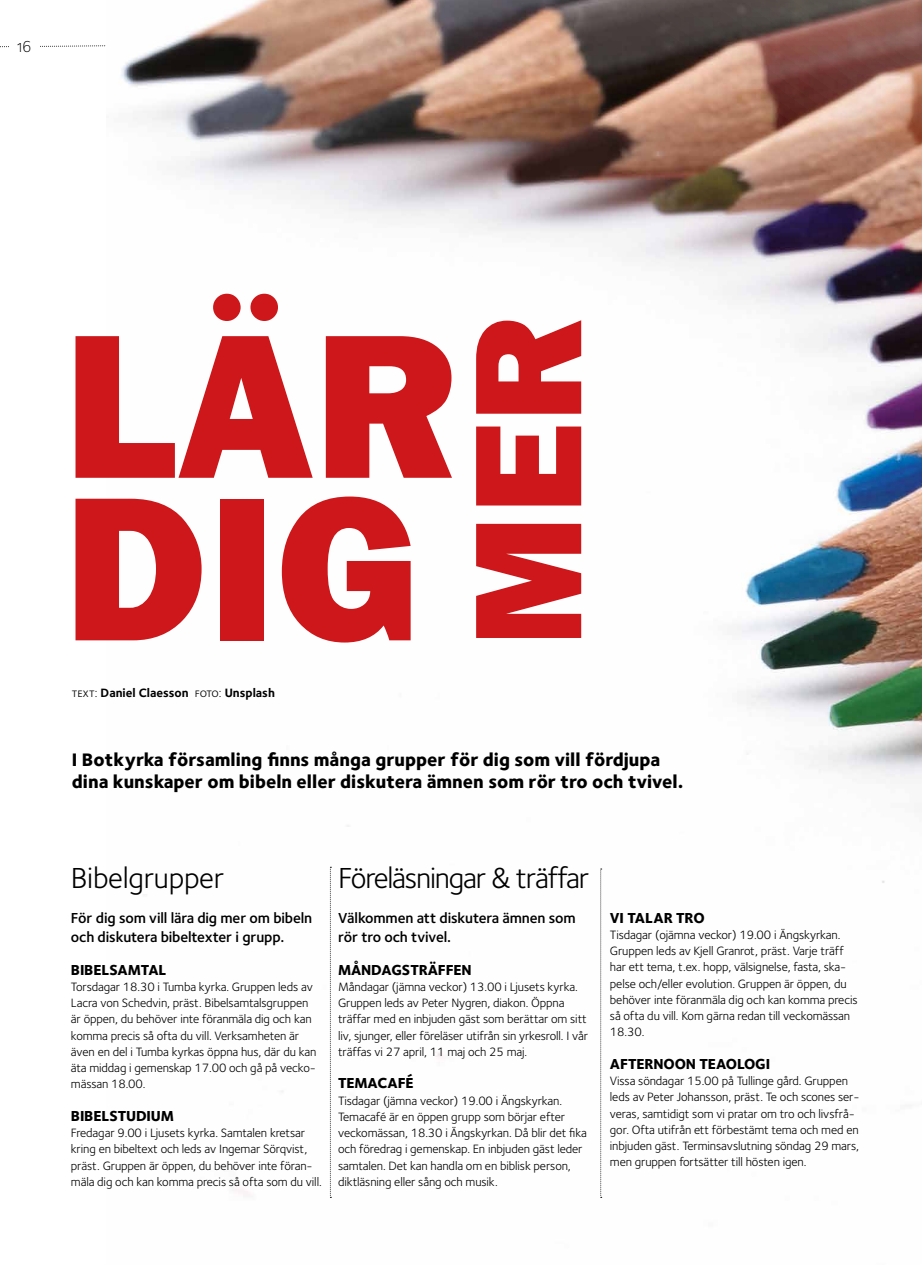
<style>
.page{position:relative;width:922px;height:1265px;background:#fff}
.page>*{position:absolute;margin:0;border:0;box-sizing:border-box;transform-origin:0 0}
.t1{font:800 212.5px/162.5px "Franklin Gothic";color:#cd171a}
.t2{font:800 157.5px "Franklin Gothic";color:#cd171a}
.t3{font:30px "Foundry Sterling";letter-spacing:-.04em;color:#000}
.t4{font:30px "Foundry Sterling";letter-spacing:-.01em;color:#000}
.t5{font:18.75px/22.5px "Foundry Sterling Extra Bold OSF";color:#000}
.t6{font:17.5px "Foundry Sterling Light OSF";color:#000}
.t7{font:15px/18.8px "Foundry Sterling Demi OSF";letter-spacing:-.01em;color:#000}
.t8{font:15px "Foundry Sterling Extra Bold OSF";letter-spacing:-.01em;color:#000}
.t9{font:12.5px/16.2px "Foundry Sterling";letter-spacing:-.01em;color:#000}
.t10{font:12.5px "Foundry Sterling Bold OSF";color:#000}
.s1{font-family:"Foundry Sterling Book Expert"}
</style>
<div class="page">
<svg style="left:0;top:38px;width:922px;height:12px"></svg>
<div style="left:10px;top:33px;width:29px;height:24px;background:#fff"></div>
<img style="left:106px;top:0;width:521px;height:1198px">
<svg style="left:330px;top:867px;width:1px;height:331px"></svg>
<svg style="left:600px;top:869px;width:1px;height:329px"></svg>
<img style="left:627px;top:0;width:294px;height:883px">
<h3 class="t6" style="left:18px;top:36px;width:15px">16</h3>
<h1 class="t1" style="left:63px;top:325px;width:398px">LÄR<br>DIG</h1>
<p class="t10" style="left:72px;top:685px;width:204px"><span class="s1">text:</span> Daniel Claesson <span class="s1">foto:</span> Unsplash</p>
<h2 class="t2" style="left:426px;top:647px;width:334px;rotate:-90deg">MER</h2>
<h3 class="t5" style="left:72px;top:747px;width:613px">I Botkyrka församling finns många grupper för dig som vill fördjupa dina kunskaper om bibeln eller diskutera ämnen som rör tro och tvivel.</h3>
<h3 class="t4" style="left:71px;top:861px;width:155px">Bibelgrupper</h3>
<p class="t7" style="left:71px;top:909px;width:243px">För dig som vill lära dig mer om bibeln och diskutera bibeltexter i grupp.</p>
<p class="t8" style="left:71px;top:960px;width:97px">BIBELSAMTAL</p>
<p class="t9" style="left:71px;top:978px;width:247px">Torsdagar 18.30 i Tumba kyrka. Gruppen leds av Lacra von Schedvin, präst. Bibelsamtalsgruppen är öppen, du behöver inte föranmäla dig och kan komma precis så ofta du vill. Verksamheten är även en del i Tumba kyrkas öppna hus, där du kan äta middag i gemenskap 17.00 och gå på vecko&shy;mässan 18.00.</p>
<p class="t8" style="left:71px;top:1106px;width:105px">BIBELSTUDIUM</p>
<p class="t9" style="left:71px;top:1125px;width:252px">Fredagar 9.00 i Ljusets kyrka. Samtalen kretsar kring en bibeltext och leds av Ingemar Sörqvist, präst. Gruppen är öppen, du behöver inte föran&shy;mäla dig och kan komma precis så ofta som du vill.</p>
<h3 class="t3" style="left:338px;top:861px;width:253px">Föreläsningar &amp; träffar</h3>
<p class="t7" style="left:338px;top:909px;width:239px">Välkommen att diskutera ämnen som rör tro och tvivel.</p>
<p class="t8" style="left:338px;top:960px;width:135px">MÅNDAGSTRÄFFEN</p>
<p class="t9" style="left:338px;top:978px;width:251px">Måndagar (jämna veckor) 13.00 i Ljusets kyrka.<br>Gruppen leds av Peter Nygren, diakon. Öppna träffar med en inbjuden gäst som berättar om sitt liv, sjunger, eller föreläser utifrån sin yrkesroll. I vår träffas vi 27 april, 11 maj och 25 maj.</p>
<p class="t8" style="left:338px;top:1074px;width:77px">TEMACAFÉ</p>
<p class="t9" style="left:338px;top:1092px;width:250px">Tisdagar (jämna veckor) 19.00 i Ängskyrkan.<br>Temacafé är en öppen grupp som börjar efter veckomässan, 18.30 i Ängskyrkan. Då blir det fika och föredrag i gemenskap. En inbjuden gäst leder samtalen. Det kan handla om en biblisk person, diktläsning eller sång och musik.</p>
<p class="t8" style="left:609px;top:908px;width:96px">VI TALAR TRO</p>
<p class="t9" style="left:609px;top:927px;width:249px">Tisdagar (ojämna veckor) 19.00 i Ängskyrkan.<br>Gruppen leds av Kjell Granrot, präst. Varje träff har ett tema, t.ex. hopp, välsignelse, fasta, ska&shy;pelse och/eller evolution. Gruppen är öppen, du behöver inte föranmäla dig och kan komma precis så ofta du vill. Kom gärna redan till veckomässan 18.30.</p>
<p class="t8" style="left:609px;top:1055px;width:162px">AFTERNOON TEAOLOGI</p>
<p class="t9" style="left:609px;top:1073px;width:251px">Vissa söndagar 15.00 på Tullinge gård. Gruppen leds av Peter Johansson, präst. Te och scones ser&shy;veras, samtidigt som vi pratar om tro och livsfrå&shy;gor. Ofta utifrån ett förbestämt tema och med en inbjuden gäst. Terminsavslutning söndag 29 mars, men gruppen fortsätter till hösten igen.</p>
</div>
